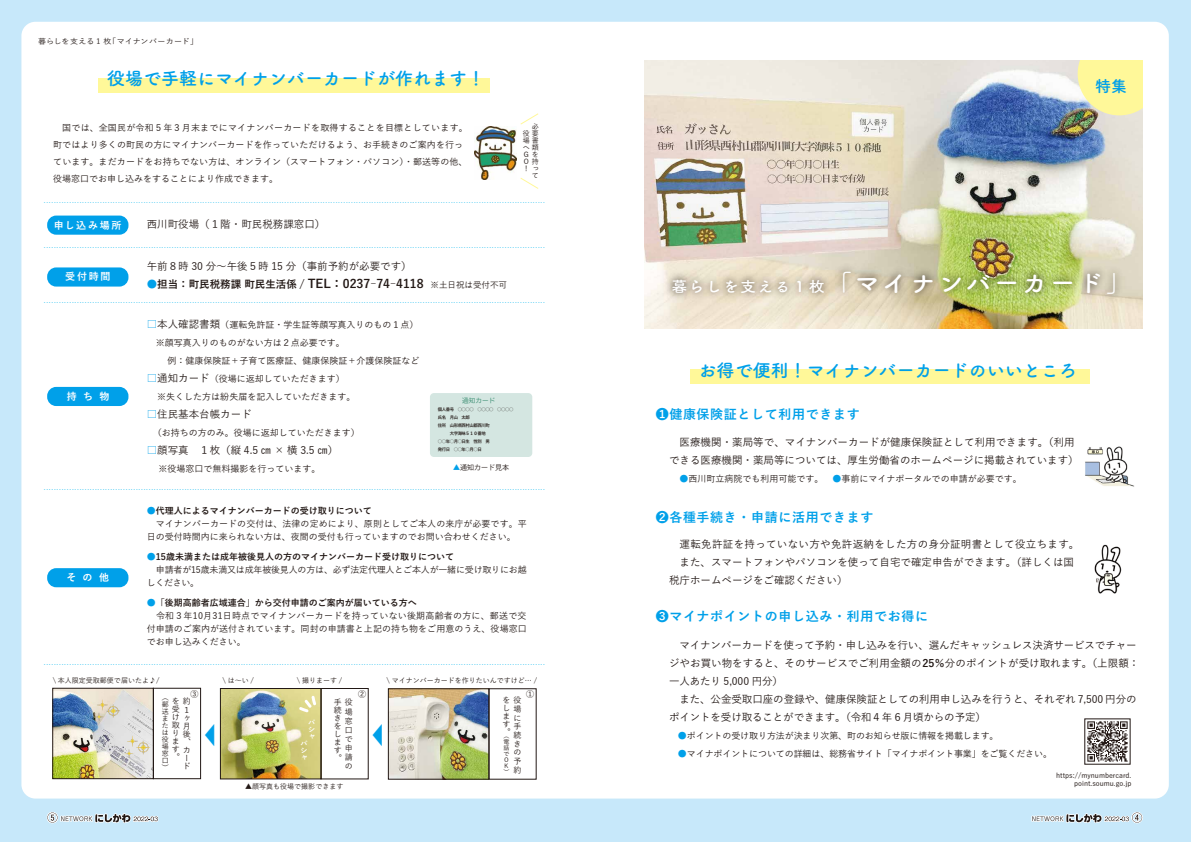
<style>
.page{position:relative;width:1191px;height:842px;background:#c7e8fa}
.page>*{position:absolute;margin:0;border:0;box-sizing:border-box;transform-origin:0 0}
.t1{font:700 24.2px "Tsuku A Rd Gothic";letter-spacing:.075em;color:#fff;scale:1.08 1}
.t2{font:23.6px "Hira Kaku Pro W3";color:#00a0e9;scale:.59 1}
.t3{font:700 18px "Tsuku A Rd Gothic";color:#00a0e9}
.t4{font:700 16px "Tsuku A Rd Gothic";color:#00a0e9}
.t5{font:700 13px "Yu Go";letter-spacing:.05em;color:#00a0e9}
.t6{font:700 12px "Yu Go";color:#221815}
.t7{font:500 10.5px/18px "Yu Go";color:#221815}
.t8{font:700 10px "Yu Go";letter-spacing:.175em;color:#fff}
.t9{font:500 9px/13px "Yu Go";color:#221815}
.t10{font:500 9px "Yu Go";letter-spacing:-.02em;color:#221815}
.t11{font:700 9px "Yu Go";color:#221815}
.t12{font:500 8px/8px "Yu Go";color:#221815}
.t13{font:500 7.4px "Yu Go";letter-spacing:.01em;color:#221815;scale:1.08 1}
.t14{font:500 7px/7px "Yu Go";color:#221815;text-align:right}
.t15{font:7px "Koz Go Pro";color:#221815}
.t16{font:700 7px/7px "Yu Go";color:#fff;text-align:justify}
.t17{font:6.6px "Hira Maru Pro N W4";color:#56a68c}
.t18{font:500 6px/6px "Yu Go";color:#221815}
.t19{font:700 4.4px/8.1px "Yu Go";letter-spacing:-.1em;color:#221815}
.t20{font:300 3.8px "Koz Go Pro";color:#00b4ed;scale:1.34 1}
.t21{font:300 3.7px "Koz Go Pro";color:#00b4ed;scale:1.38 1}
.s1{font-size:10.5px;color:#00a0e9}
.s2{font-size:10.5px}
.s3{font-weight:500;font-size:8.5px}
.s4{color:#00a0e9}
.s5{font-weight:700;color:#00a0e9}
.s6{font-weight:700}
.s7{font-weight:500}
.s8{font-size:14.9px}
</style>
<div class="page">
<div style="left:21px;top:22px;width:1147px;height:776px;background:#fff;border-radius:14px"></div>
<img style="left:1085px;top:446px;width:49px;height:41px">
<img style="left:1094px;top:544px;width:28px;height:50px">
<img style="left:644px;top:61px;width:498px;height:267px">
<img style="left:54px;top:690px;width:98px;height:87px">
<img style="left:390px;top:690px;width:97px;height:87px">
<img style="left:222px;top:690px;width:97px;height:87px">
<img style="left:125px;top:736px;width:25px;height:23px">
<img style="left:94px;top:699px;width:26px;height:23px">
<svg style="left:1030px;top:798px;width:113px;height:26px"></svg>
<svg style="left:46px;top:798px;width:113px;height:26px"></svg>
<div style="left:99px;top:78px;width:391px;height:15px;background:#fff899"></div>
<div style="left:47px;top:216px;width:81px;height:19px;background:#00a0e9;border-radius:9px"></div>
<div style="left:47px;top:267px;width:81px;height:20px;background:#00a0e9;border-radius:9px"></div>
<div style="left:47px;top:387px;width:81px;height:19px;background:#00a0e9;border-radius:9px"></div>
<div style="left:47px;top:568px;width:81px;height:19px;background:#00a0e9;border-radius:9px"></div>
<img style="left:475px;top:127px;width:41px;height:53px">
<svg style="left:520px;top:178px;width:19px;height:11px"></svg>
<svg style="left:520px;top:113px;width:19px;height:12px"></svg>
<div style="left:690px;top:369px;width:400px;height:15px;background:#fff899"></div>
<img style="left:1084px;top:718px;width:47px;height:47px">
<div style="left:430px;top:393px;width:102px;height:64px;background:#d4e6e1;border-radius:4px"></div>
<img style="left:659px;top:257px;width:484px;height:72px">
<svg style="left:1077px;top:61px;width:65px;height:54px"></svg>
<div style="left:388px;top:688px;width:101px;height:91px;border:1px solid #221815"></div>
<div style="left:321px;top:688px;width:47px;height:91px;border:1px solid #221815"></div>
<div style="left:220px;top:688px;width:101px;height:91px;border:1px solid #221815"></div>
<div style="left:153px;top:688px;width:48px;height:91px;border:1px solid #221815"></div>
<div style="left:52px;top:688px;width:102px;height:91px;border:1px solid #221815"></div>
<svg style="left:299px;top:696px;width:17px;height:16px"></svg>
<h3 class="t13" style="left:38px;top:34px;width:149px">暮らしを支える 1 枚「マイナンバーカード」</h3>
<h3 class="t3" style="left:107px;top:64px;width:380px">役場で手軽にマイナンバーカードが作れます！</h3>
<h3 class="t9" style="left:53px;top:118px;width:416px;line-height:17px">　国では、全国民が令和５年３月末までにマイナンバーカードを取得することを目標としています。町ではより多くの町民の方にマイナンバーカードを作っていただけるよう、お手続きのご案内を行っています。まだカードをお持ちでない方は、オンライン（スマートフォン・パソコン）・郵送等の他、役場窓口でお申し込みをすることにより作成できます。</h3>
<h3 class="t8" style="left:54px;top:220px;width:69px">申し込み場所</h3>
<h3 class="t14" style="left:523px;top:122px;width:17px">必<br>役要場書へ類を<br>持<br>っ<br>て</h3>
<h3 class="t14" style="left:523px;top:150px;width:7px;text-align:justify">ＧＯ！</h3>
<p class="t21" style="left:42px;top:200px;width:367px">・・・・・・・・・・・・・・・・・・・・・・・・・・・・・・・・・・・・・・・・・・・・・・・・・・・・・・・・・・・・・・・・・・・・・・・・・・・・・・・・・・・・・・・・・・・・・・・・・・・・・・・・・・・・・・・・・・・・・・・・・・・・・・・・・・・・・・・・・・・・・・・・・・・・・・・・・・・・・・・・・・・・・・・・・・・・・・・・・・・・・・・・・・・・・・・・・・・・</p>
<h3 class="t7" style="left:147px;top:214px;width:180px">西川町役場（１階・町民税務課窓口）</h3>
<p class="t20" style="left:42px;top:245px;width:378px">・・・・・・・・・・・・・・・・・・・・・・・・・・・・・・・・・・・・・・・・・・・・・・・・・・・・・・・・・・・・・・・・・・・・・・・・・・・・・・・・・・・・・・・・・・・・・・・・・・・・・・・・・・・・・・・・・・・・・・・・・・・・・・・・・・・・・・・・・・・・・・・・・・・・・・・・・・・・・・・・・・・・・・・・・・・・・・・・・・・・・・・・・・・・・・・・・・・・</p>
<h3 class="t8" style="left:65px;top:271px;width:47px">受付時間</h3>
<h3 class="t7" style="left:147px;top:256px;width:266px">午前８時 30 分～午後５時 15 分（事前予約が必要です）</h3>
<h3 class="t6" style="left:147px;top:277px;width:362px"><span class="s1">●</span><span class="s2">担当：町民税務課 町民生活係 /</span> TEL：0237‒74‒4118 <span class="s3">※土日祝は受付不可</span></h3>
<p class="t20" style="left:42px;top:300px;width:378px">・・・・・・・・・・・・・・・・・・・・・・・・・・・・・・・・・・・・・・・・・・・・・・・・・・・・・・・・・・・・・・・・・・・・・・・・・・・・・・・・・・・・・・・・・・・・・・・・・・・・・・・・・・・・・・・・・・・・・・・・・・・・・・・・・・・・・・・・・・・・・・・・・・・・・・・・・・・・・・・・・・・・・・・・・・・・・・・・・・・・・・・・・・・・・・・・・・・・</p>
<h3 class="t9" style="left:147px;top:315px;width:274px;line-height:18px"><span class="s1">□</span><span class="s2">本人確認書類</span>（運転免許証・学生証等顔写真入りのもの１点）　※顔写真入りのものがない方は２点必要です。<br>　　 例：健康保険証＋子育て医療証、健康保険証＋介護保険証など</h3>
<h3 class="t9" style="left:157px;top:369px;width:200px;line-height:18px;text-indent:-10px"><span class="s1">□</span><span class="s2">通知カード</span>（役場に返却していただきます）※失くした方は紛失届を記入していただきます。</h3>
<h3 class="t7" style="left:147px;top:404px;width:106px"><span class="s4">□</span>住民基本台帳カード</h3>
<h3 class="t9" style="left:153px;top:425px;width:209px">（お持ちの方のみ。役場に返却していただきます）</h3>
<h3 class="t7" style="left:147px;top:440px;width:193px"><span class="s4">□</span>顔写真　１枚（縦 4.5 ㎝ × 横 3.5 ㎝）</h3>
<h3 class="t9" style="left:147px;top:461px;width:175px">　 ※役場窓口で無料撮影を行っています。</h3>
<h3 class="t9" style="left:147px;top:503px;width:381px"><span class="s5">●</span><span class="s6">代理人によるマイナンバーカードの受け取りについて<br></span>　マイナンバーカードの交付は、法律の定めにより、原則としてご本人の来庁が必要です。平日の受付時間内に来られない方は、夜間の受付も行っていますのでお問い合わせください。</h3>
<h3 class="t11" style="left:147px;top:552px;width:309px"><span class="s4">●</span>15歳未満または成年被後見人の方のマイナンバーカード受け取りについて</h3>
<h3 class="t10" style="left:156px;top:562px;width:372px">申請者が15歳未満又は成年被後見人の方は、必ず法定代理人とご本人が一緒に受け取りにお越</h3>
<h3 class="t9" style="left:147px;top:575px;width:54px">しください。</h3>
<h3 class="t9" style="left:147px;top:595px;width:381px"><span class="s5">●</span><span class="s6">「後期高齢者広域連合」から交付申請のご案内が届いている方へ<br></span>　令和３年10月31日時点でマイナンバーカードを持っていない後期高齢者の方に、郵送で交付申請のご案内が送付されています。同封の申請書と上記の持ち物をご用意のうえ、役場窓口でお申し込みください。</h3>
<h3 class="t8" style="left:67px;top:391px;width:44px">持ち物</h3>
<h3 class="t17" style="left:462px;top:394px;width:34px">通知カード</h3>
<p class="t19" style="left:438px;top:405px;width:77px">個人番号<span class="s7">　○○○○　○○○○　○○○○</span>氏名　月山　太郎<br>住所　山形県西村山郡西川町<br>　　　大字海味５１０番地</p>
<p class="t19" style="left:438px;top:437px;width:53px">○○年○月○日生　性別　男発行日　○○年○月○日</p>
<h3 class="t15" style="left:453px;top:462px;width:57px"><span class="s4">▲</span>通知カード見本</h3>
<p class="t20" style="left:42px;top:488px;width:378px">・・・・・・・・・・・・・・・・・・・・・・・・・・・・・・・・・・・・・・・・・・・・・・・・・・・・・・・・・・・・・・・・・・・・・・・・・・・・・・・・・・・・・・・・・・・・・・・・・・・・・・・・・・・・・・・・・・・・・・・・・・・・・・・・・・・・・・・・・・・・・・・・・・・・・・・・・・・・・・・・・・・・・・・・・・・・・・・・・・・・・・・・・・・・・・・・・・・・</p>
<h3 class="t8" style="left:66px;top:572px;width:44px">その他</h3>
<p class="t20" style="left:42px;top:662px;width:378px">・・・・・・・・・・・・・・・・・・・・・・・・・・・・・・・・・・・・・・・・・・・・・・・・・・・・・・・・・・・・・・・・・・・・・・・・・・・・・・・・・・・・・・・・・・・・・・・・・・・・・・・・・・・・・・・・・・・・・・・・・・・・・・・・・・・・・・・・・・・・・・・・・・・・・・・・・・・・・・・・・・・・・・・・・・・・・・・・・・・・・・・・・・・・・・・・・・・・</p>
<h3 class="t14" style="left:53px;top:676px;width:108px">\ 本人限定受取郵便で届いたよ♪/</h3>
<h3 class="t14" style="left:222px;top:676px;width:33px">\ は～い /</h3>
<h3 class="t14" style="left:297px;top:676px;width:47px">\ 撮りまーす /</h3>
<h3 class="t14" style="left:386px;top:676px;width:152px">\ マイナンバーカードを作りたいんですけど… /</h3>
<h3 class="t16" style="left:308px;top:719px;width:8px">パシャ</h3>
<h3 class="t12" style="left:190px;top:689px;width:9px">③</h3>
<h3 class="t12" style="left:358px;top:689px;width:9px">②</h3>
<h3 class="t12" style="left:526px;top:689px;width:9px">①</h3>
<h3 class="t12" style="left:502px;top:695px;width:9px">をします。</h3>
<h3 class="t12" style="left:513px;top:695px;width:14px;line-height:8.8px">役場に手続きの予約　</h3>
<h3 class="t12" style="left:183px;top:692px;width:9px;line-height:16.2px;text-align:justify">約ヶ後</h3>
<h3 class="t12" style="left:183px;top:737px;width:9px">、カ</h3>
<h3 class="t12" style="left:183px;top:761px;width:9px">ド</h3>
<h3 class="t14" style="left:162px;top:693px;width:8px;text-align:left">（郵送または役場窓口）</h3>
<h3 class="t12" style="left:172px;top:696px;width:19px">を<br>受１け<br>取月り<br>ま<br>す<br>。ー</h3>
<h3 class="t12" style="left:334px;top:697px;width:20px">手役続<br>き<br>を<br>し<br>ま<br>す<br>。</h3>
<h3 class="t12" style="left:345px;top:706px;width:14px;line-height:9.2px">場窓口で申請の　</h3>
<h3 class="t14" style="left:245px;top:782px;width:99px">▲顔写真も役場で撮影できます</h3>
<h2 class="t2" style="left:203px;top:714px;width:25px">◀</h2>
<h2 class="t2" style="left:371px;top:714px;width:25px">◀</h2>
<h3 class="t18" style="left:503px;top:732px;width:7px">（電話で<br>Ｏ<br>Ｋ）</h3>
<h3 class="t16" style="left:301px;top:740px;width:8px">パシャ</h3>
<h3 class="t4" style="left:1095px;top:73px;width:33px">特集</h3>
<h1 class="t1" style="left:671px;top:264px;width:428px"><span class="s8">暮らしを支える１枚</span>「マイナンバーカード」</h1>
<h3 class="t3" style="left:698px;top:356px;width:379px">お得で便利！マイナンバーカードのいいところ</h3>
<h3 class="t5" style="left:655px;top:407px;width:206px">❶健康保険証として利用できます</h3>
<h3 class="t7" style="left:669px;top:432px;width:411px">　医療機関・薬局等で、マイナンバーカードが健康保険証として利用できます。（利用できる医療機関・薬局等については、厚生労働省のホームページに掲載されています）</h3>
<h3 class="t9" style="left:679px;top:471px;width:343px"><span class="s4">●</span>西川町立病院でも利用可能です。　<span class="s4">●</span>事前にマイナポータルでの申請が必要です。</h3>
<h3 class="t5" style="left:655px;top:509px;width:219px">❷各種手続き・申請に活用できます</h3>
<h3 class="t7" style="left:669px;top:533px;width:412px">　運転免許証を持っていない方や免許返納をした方の身分証明書として役立ちます。　また、スマートフォンやパソコンを使って自宅で確定申告ができます。（詳しくは国税庁ホームページをご確認ください）</h3>
<h3 class="t5" style="left:655px;top:608px;width:274px">❸マイナポイントの申し込み・利用でお得に</h3>
<h3 class="t7" style="left:669px;top:635px;width:472px">　マイナンバーカードを使って予約・申し込みを行い、選んだキャッシュレス決済サービスでチャージやお買い物をすると、そのサービスでご利用金額の<span class="s6">25％</span>分のポイントが受け取れます。（上限額：一人あたり 5,000 円分）<br>　また、公金受取口座の登録や、健康保険証としての利用申し込みを行うと、それぞれ 7,500 円分のポイントを受け取ることができます。（令和４年６月頃からの予定）</h3>
<h3 class="t9" style="left:669px;top:728px;width:331px"><span class="s4">　●</span>ポイントの受け取り方法が決まり次第、町のお知らせ版に情報を掲載します。</h3>
<h3 class="t9" style="left:678px;top:746px;width:375px"><span class="s4">●</span>マイナポイントについての詳細は、総務省サイト「マイナポイント事業」をご覧ください。</h3>
<h3 class="t14" style="left:1056px;top:770px;width:77px;line-height:8px">https://mynumbercard. point.soumu.go.jp</h3>
</div>
